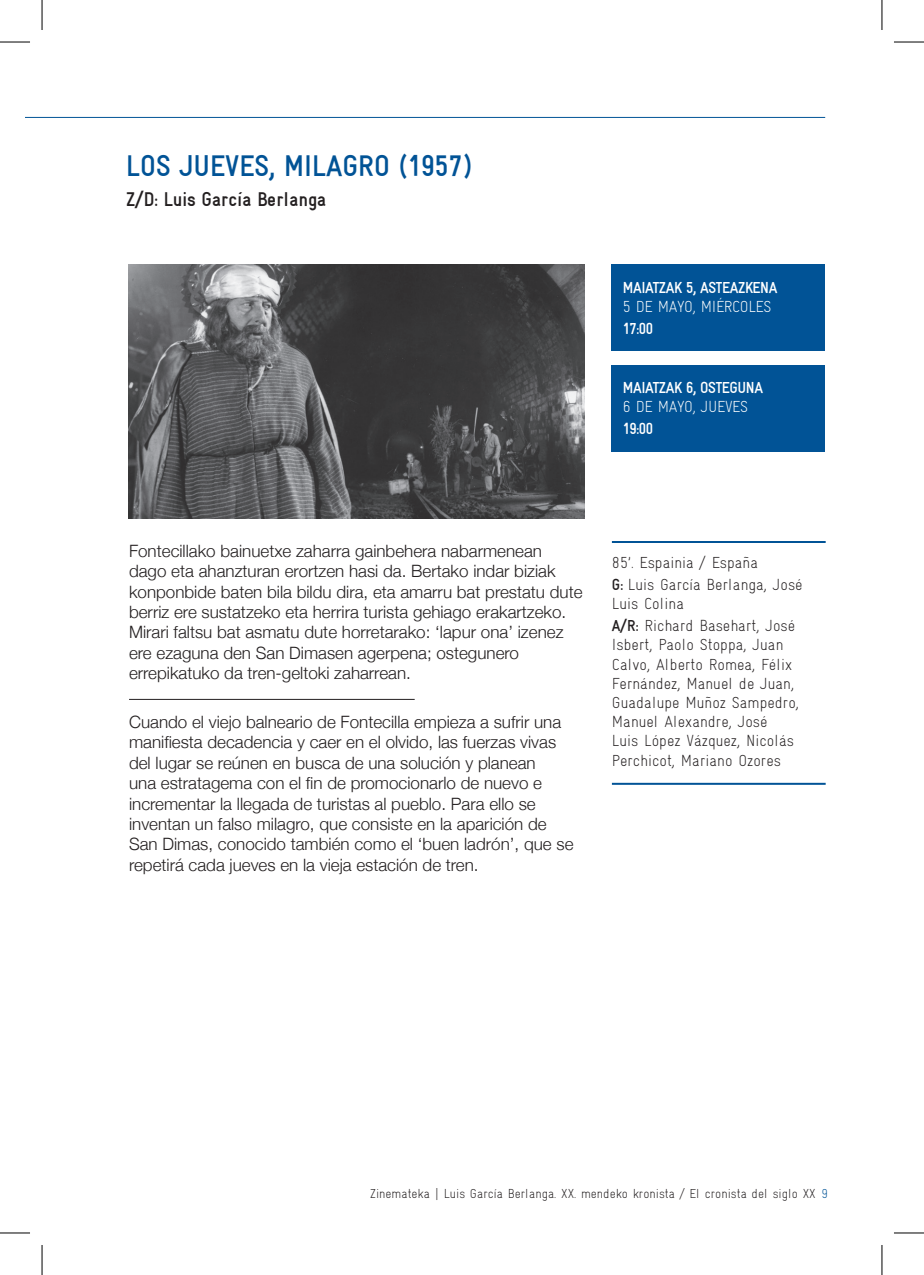
<style>
.page{position:relative;width:924px;height:1275px;background:#fff}
.page>*{position:absolute;margin:0;border:0;box-sizing:border-box;transform-origin:0 0}
.t1{font:700 condensed 30px "Alhondiga Bilbao";color:#015396}
.t2{font:700 condensed 20px "Alhondiga Bilbao";color:#231f20}
.t3{font:300 17px/20.4px "Helvetica Neue";color:#231f20}
.t4{font:16px/19.2px "Alhondiga Bilbao Light Condensed L";color:#231f20}
.t5{font:700 condensed 16px "Alhondiga Bilbao";letter-spacing:-.025em;color:#fff}
.t6{font:16px "Alhondiga Bilbao Light Condensed L";letter-spacing:-.025em;color:#fff}
.t7{font:13px "Alhondiga Bilbao Light Condensed L";color:#231f20}
.s1{font-family:"Alhondiga Bilbao";font-weight:700;font-stretch:condensed}
.s2{color:#015396}
</style>
<div class="page">
<hr style="left:25px;top:117px;width:799px;height:1px;background:#015396">
<hr style="left:129px;top:699px;width:285px;height:1px;background:#231f20">
<img style="left:128px;top:264px;width:456px;height:254px">
<hr style="left:611px;top:541px;width:214px;height:2px;background:#015396">
<hr style="left:611px;top:783px;width:214px;height:2px;background:#015396">
<div style="left:611px;top:264px;width:213px;height:87px;background:#015396"></div>
<div style="left:611px;top:365px;width:213px;height:86px;background:#015396"></div>
<hr style="left:0;top:42px;width:30px;height:1px;background:#000">
<hr style="left:893px;top:42px;width:30px;height:1px;background:#000">
<hr style="left:0;top:1232px;width:30px;height:1px;background:#000">
<hr style="left:893px;top:1232px;width:30px;height:1px;background:#000">
<hr style="left:42px;top:0;width:1px;height:30px;background:#000">
<hr style="left:42px;top:1245px;width:1px;height:30px;background:#000">
<hr style="left:881px;top:0;width:1px;height:30px;background:#000">
<hr style="left:881px;top:1245px;width:1px;height:30px;background:#000">
<h1 class="t1" style="left:126px;top:149px;width:347px">LOS JUEVES, MILAGRO (1957)</h1>
<p class="t2" style="left:126px;top:188px;width:202px">Z/D: Luis García Berlanga</p>
<p class="t5" style="left:622px;top:278px;width:156px">MAIATZAK 5, ASTEAZKENA</p>
<p class="t6" style="left:622px;top:297px;width:150px">5 DE MAYO, MIÉRCOLES</p>
<p class="t5" style="left:622px;top:319px;width:32px">17:00</p>
<p class="t5" style="left:622px;top:379px;width:142px">MAIATZAK 6, OSTEGUNA</p>
<p class="t6" style="left:622px;top:398px;width:127px">6 DE MAYO, JUEVES</p>
<p class="t5" style="left:622px;top:420px;width:32px">19:00</p>
<p class="t3" style="left:129px;top:539px;width:455px">Fontecillako bainuetxe zaharra gainbehera nabarmenean dago eta ahanzturan erortzen hasi da. Bertako indar biziak konponbide baten bila bildu dira, eta amarru bat prestatu dute berriz ere sustatzeko eta herrira turista gehiago erakartzeko.<br>Mirari faltsu bat asmatu dute horretarako: ‘lapur ona’ izenez ere ezaguna den San Dimasen agerpena; ostegunero errepikatuko da tren-geltoki zaharrean.</p>
<p class="t3" style="left:129px;top:710px;width:446px">Cuando el viejo balneario de Fontecilla empieza a sufrir una manifiesta decadencia y caer en el olvido, las fuerzas vivas del lugar se reúnen en busca de una solución y planean<br>una estratagema con el fin de promocionarlo de nuevo e incrementar la llegada de turistas al pueblo. Para ello se inventan un falso milagro, que consiste en la aparición de San Dimas, conocido también como el ‘buen ladrón’, que se repetirá cada jueves en la vieja estación de tren.</p>
<p class="t4" style="left:611px;top:551px;width:192px;line-height:22px">85’. Espainia / España<br><span class="s1">G:</span> Luis García Berlanga, José</p>
<p class="t4" style="left:611px;top:592px;width:185px;line-height:22px">Luis Colina<br><span class="s1">A/R:</span> Richard Basehart, José</p>
<p class="t4" style="left:611px;top:635px;width:189px">Isbert, Paolo Stoppa, Juan<br>Calvo, Alberto Romea, Félix<br>Fernández, Manuel de Juan,<br>Guadalupe Muñoz Sampedro,<br>Manuel Alexandre, José<br>Luis López Vázquez, Nicolás<br>Perchicot, Mariano Ozores</p>
<p class="t7" style="left:370px;top:1186px;width:459px">Zinemateka | Luis García Berlanga. XX. mendeko kronista / El cronista del siglo XX <span class="s2">9</span></p>
</div>
